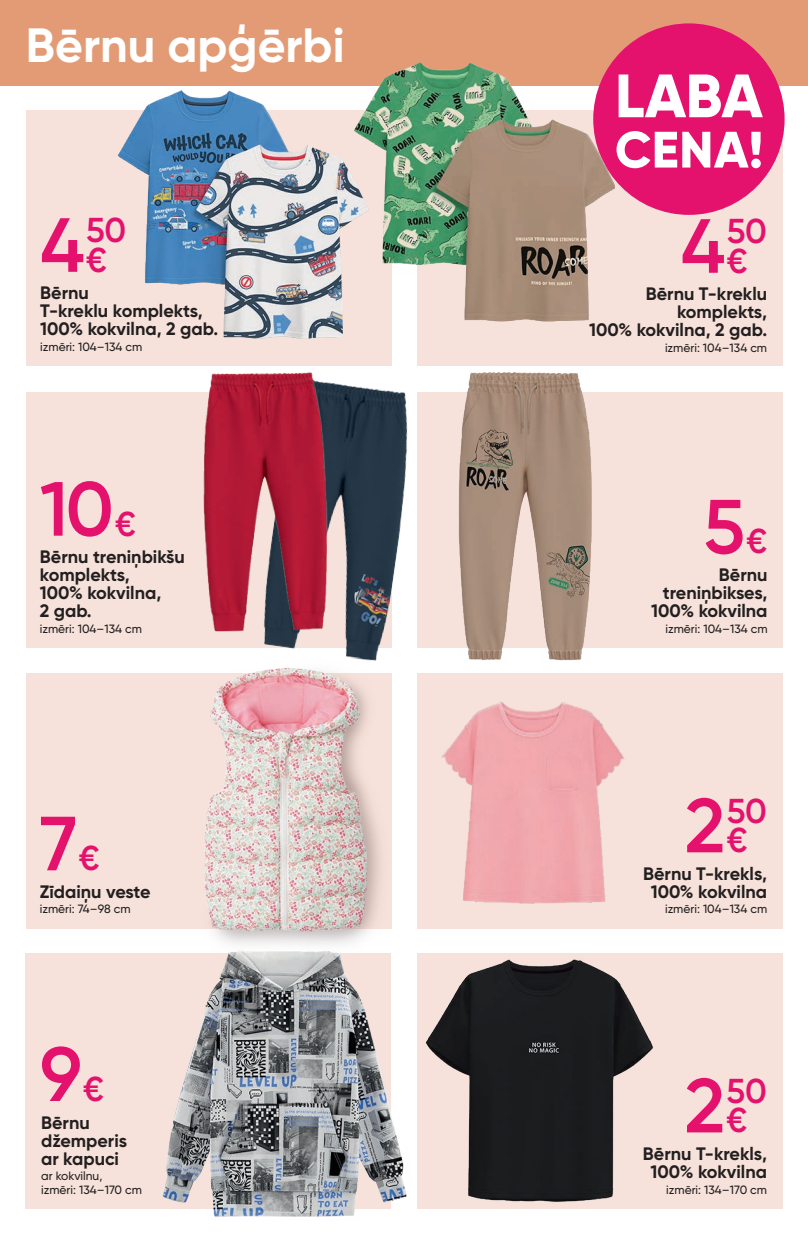
<style>
.page{position:relative;width:808px;height:1234px;background:#fff}
.page>*{position:absolute;margin:0;border:0;box-sizing:border-box;transform-origin:0 0}
.t1{font:600 76.5px "Gilroy";color:#e4116d}
.t2{font:800 61.05px "Gilroy";color:#fff}
.t3{font:800 51.15px "Gilroy";color:#fff}
.t4{font:700 48px "Gilroy";color:#fff}
.t5{font:600 34.5px/29.4px "Gilroy";letter-spacing:-.01em;color:#e4116d}
.t6{font:700 18px/18px "Gilroy";color:#231f20}
.t7{font:500 12px/13.5px "Gilroy";color:#231f20}
.s1{font-size:76.5px}
.s2{font-size:34.5px}
</style>
<div class="page">
<div style="left:26px;top:392px;width:365px;height:255px;background:#f6e2da"></div>
<div style="left:26px;top:673px;width:365px;height:255px;background:#f6e2da"></div>
<div style="left:417px;top:392px;width:365px;height:255px;background:#f6e2da"></div>
<div style="left:417px;top:673px;width:365px;height:255px;background:#f6e2da"></div>
<div style="left:417px;top:110px;width:365px;height:256px;background:#f6e2da"></div>
<div style="left:26px;top:110px;width:365px;height:256px;background:#f6e2da"></div>
<div style="left:417px;top:952px;width:365px;height:256px;background:#f6e2da"></div>
<div style="left:26px;top:953px;width:365px;height:255px;background:#f6e2da"></div>
<img style="left:117px;top:85px;width:225px;height:254px">
<img style="left:441px;top:701px;width:183px;height:203px">
<img style="left:345px;top:388px;width:60px;height:300px">
<img style="left:405px;top:372px;width:222px;height:289px">
<img style="left:150px;top:372px;width:218px;height:280px">
<img style="left:204px;top:660px;width:187px;height:244px">
<img style="left:137px;top:904px;width:295px;height:313px">
<img style="left:420px;top:943px;width:245px;height:261px">
<div style="left:0;top:0;width:808px;height:85px;background:#e39b76"></div>
<div style="left:593px;top:23px;width:191px;height:192px;background:#e4116d;border-radius:50%"></div>
<img style="left:341px;top:56px;width:276px;height:279px">
<h3 class="t4" style="left:26px;top:15px;width:320px">Bērnu apģērbi</h3>
<h2 class="t2" style="left:615px;top:57px;width:149px">LABA</h2>
<h3 class="t3" style="left:615px;top:117px;width:150px">CENA!</h3>
<h3 class="t5" style="left:86px;top:215px;width:42px;text-indent:-46px"><span class="s1">4</span>50 €</h3>
<h3 class="t5" style="left:727px;top:216px;width:42px;text-indent:-46px"><span class="s1">4</span>50 €</h3>
<p class="t6" style="left:40px;top:284px;width:179px">Bērnu<br>T-kreklu komplekts,<br>100% kokvilna, 2 gab.</p>
<p class="t7" style="left:40px;top:340px;width:104px">izmēri: 104–134 cm</p>
<h1 class="t1" style="left:40px;top:461px;width:98px">10<span class="s2">€</span></h1>
<p class="t6" style="left:40px;top:547px;width:147px">Bērnu treniņbikšu komplekts,<br>100% kokvilna,<br>2 gab.</p>
<p class="t7" style="left:40px;top:621px;width:104px">izmēri: 104–134 cm</p>
<h1 class="t1" style="left:40px;top:795px;width:61px">7<span class="s2">€</span></h1>
<p class="t6" style="left:40px;top:882px;width:112px">Zīdaiņu veste</p>
<p class="t7" style="left:40px;top:902px;width:92px">izmēri: 74–98 cm</p>
<h1 class="t1" style="left:40px;top:1026px;width:66px">9<span class="s2">€</span></h1>
<p class="t6" style="left:41px;top:1112px;width:87px">Bērnu džemperis ar kapuci</p>
<p class="t7" style="left:41px;top:1168px;width:102px">ar kokvilnu,<br>izmēri: 134–170 cm</p>
<p class="t6" style="left:589px;top:285px;width:179px;text-align:right">Bērnu T-kreklu komplekts,<br>100% kokvilna, 2 gab.</p>
<p class="t7" style="left:665px;top:341px;width:104px">izmēri: 104–134 cm</p>
<h1 class="t1" style="left:703px;top:479px;width:66px">5<span class="s2">€</span></h1>
<p class="t6" style="left:651px;top:565px;width:118px;text-align:right">Bērnu treniņbikses,<br>100% kokvilna</p>
<p class="t7" style="left:665px;top:621px;width:104px">izmēri: 104–134 cm</p>
<h3 class="t5" style="left:727px;top:795px;width:42px;text-indent:-42px"><span class="s1">2</span>50 €</h3>
<p class="t6" style="left:643px;top:864px;width:126px;text-align:center">Bērnu T-krekls,<br>100% kokvilna</p>
<p class="t7" style="left:665px;top:902px;width:104px">izmēri: 104–134 cm</p>
<h3 class="t5" style="left:726px;top:1075px;width:42px;text-indent:-42px"><span class="s1">2</span>50 €</h3>
<p class="t6" style="left:643px;top:1144px;width:126px;text-align:center">Bērnu T-krekls,<br>100% kokvilna</p>
<p class="t7" style="left:666px;top:1182px;width:102px">izmēri: 134–170 cm</p>
</div>
